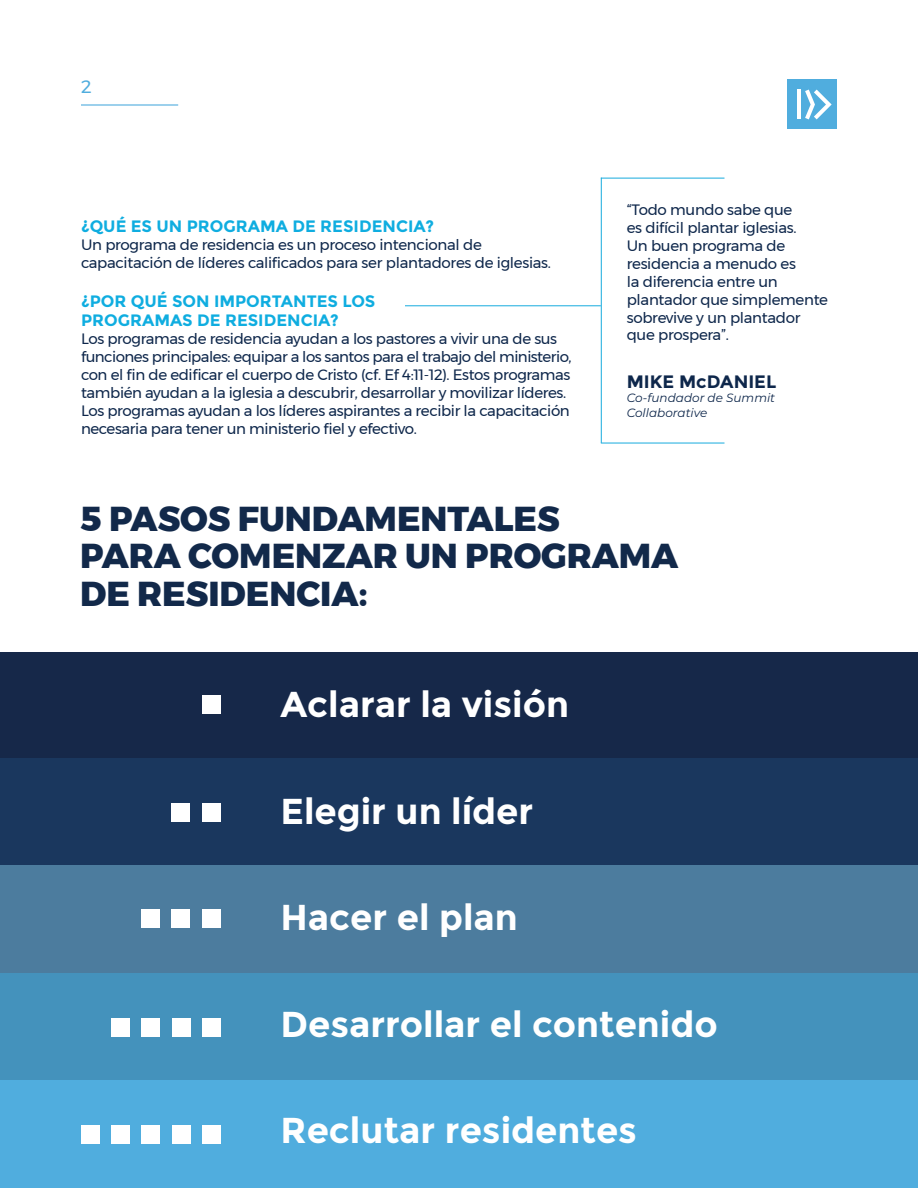
<style>
.page{position:relative;width:918px;height:1188px;background:#fff}
.page>*{position:absolute;margin:0;border:0;box-sizing:border-box;transform-origin:0 0}
.t1{font:700 36px "Montserrat";color:#fff}
.t2{font:800 34.5px/37.5px "Montserrat";color:#12294a}
.t3{font:700 18px "Montserrat";color:#0e274b}
.t4{font:18px "Montserrat";color:#50adde}
.t5{font:700 16.5px/19.5px "Montserrat";color:#0fade0}
.t6{font:15px/17.9px "Montserrat";letter-spacing:-.025em;color:#0e274b}
.t7{font:italic 12px/14.4px "Montserrat";color:#0e274b}
</style>
<div class="page">
<hr style="left:81px;top:104px;width:97px;height:2px;background:#50adde">
<div style="left:788px;top:80px;width:49px;height:49px;background:#50adde"></div>
<hr style="left:797px;top:90px;width:4px;height:29px;background:#fff">
<svg style="left:805px;top:90px;width:27px;height:29px"></svg>
<div style="left:0;top:652px;width:918px;height:108px;background:#162849"></div>
<div style="left:0;top:758px;width:918px;height:108px;background:#1a375e"></div>
<div style="left:0;top:865px;width:918px;height:108px;background:#4c7c9e"></div>
<div style="left:0;top:973px;width:918px;height:108px;background:#4492bc"></div>
<div style="left:0;top:1080px;width:918px;height:108px;background:#50adde"></div>
<div style="left:202px;top:695px;width:19px;height:19px;background:#fff"></div>
<div style="left:171px;top:803px;width:19px;height:19px;background:#fff"></div>
<div style="left:202px;top:803px;width:19px;height:19px;background:#fff"></div>
<div style="left:171px;top:910px;width:19px;height:18px;background:#fff"></div>
<div style="left:202px;top:910px;width:19px;height:18px;background:#fff"></div>
<div style="left:141px;top:910px;width:19px;height:18px;background:#fff"></div>
<div style="left:172px;top:1018px;width:19px;height:19px;background:#fff"></div>
<div style="left:202px;top:1018px;width:19px;height:19px;background:#fff"></div>
<div style="left:111px;top:1018px;width:19px;height:19px;background:#fff"></div>
<div style="left:141px;top:1018px;width:19px;height:19px;background:#fff"></div>
<div style="left:141px;top:1125px;width:19px;height:19px;background:#fff"></div>
<div style="left:172px;top:1125px;width:19px;height:19px;background:#fff"></div>
<div style="left:81px;top:1125px;width:19px;height:19px;background:#fff"></div>
<div style="left:111px;top:1125px;width:19px;height:19px;background:#fff"></div>
<div style="left:202px;top:1125px;width:19px;height:19px;background:#fff"></div>
<hr style="left:405px;top:305px;width:196px;height:1px;background:#17abde">
<hr style="left:601px;top:178px;width:1px;height:265px;background:#17abde">
<hr style="left:601px;top:178px;width:123px;height:1px;background:#17abde">
<hr style="left:601px;top:443px;width:123px;height:1px;background:#17abde">
<p class="t4" style="left:81px;top:73px;width:12px">2</p>
<p class="t5" style="left:81px;top:216px;width:355px">¿QUÉ ES UN PROGRAMA DE RESIDENCIA?</p>
<p class="t6" style="left:81px;top:235px;width:471px">Un programa de residencia es un proceso intencional de capacitación de líderes calificados para ser plantadores de iglesias.</p>
<p class="t5" style="left:81px;top:291px;width:296px">¿POR QUÉ SON IMPORTANTES LOS<br>PROGRAMAS DE RESIDENCIA?</p>
<p class="t6" style="left:81px;top:330px;width:492px">Los programas de residencia ayudan a los pastores a vivir una de sus funciones principales: equipar a los santos para el trabajo del ministerio, con el fin de edificar el cuerpo de Cristo (cf. Ef 4:11-12). Estos programas también ayudan a la iglesia a descubrir, desarrollar y movilizar líderes.<br>Los programas ayudan a los líderes aspirantes a recibir la capacitación necesaria para tener un ministerio fiel y efectivo.</p>
<p class="t6" style="left:627px;top:201px;width:203px">“Todo mundo sabe que<br>es difícil plantar iglesias.<br>Un buen programa de residencia a menudo es<br>la diferencia entre un plantador que simplemente sobrevive y un plantador que prospera”.</p>
<p class="t3" style="left:627px;top:371px;width:151px">MIKE McDANIEL</p>
<p class="t7" style="left:627px;top:390px;width:150px">Co-fundador de Summit<br>Collaborative</p>
<p class="t2" style="left:80px;top:500px;width:600px">5 PASOS FUNDAMENTALES<br>PARA COMENZAR UN PROGRAMA<br>DE RESIDENCIA:</p>
<p class="t1" style="left:280px;top:683px;width:290px">Aclarar la visión</p>
<p class="t1" style="left:280px;top:789px;width:254px">Elegir un líder</p>
<p class="t1" style="left:280px;top:896px;width:239px">Hacer el plan</p>
<p class="t1" style="left:280px;top:1002px;width:439px">Desarrollar el contenido</p>
<p class="t1" style="left:280px;top:1109px;width:358px">Reclutar residentes</p>
</div>
